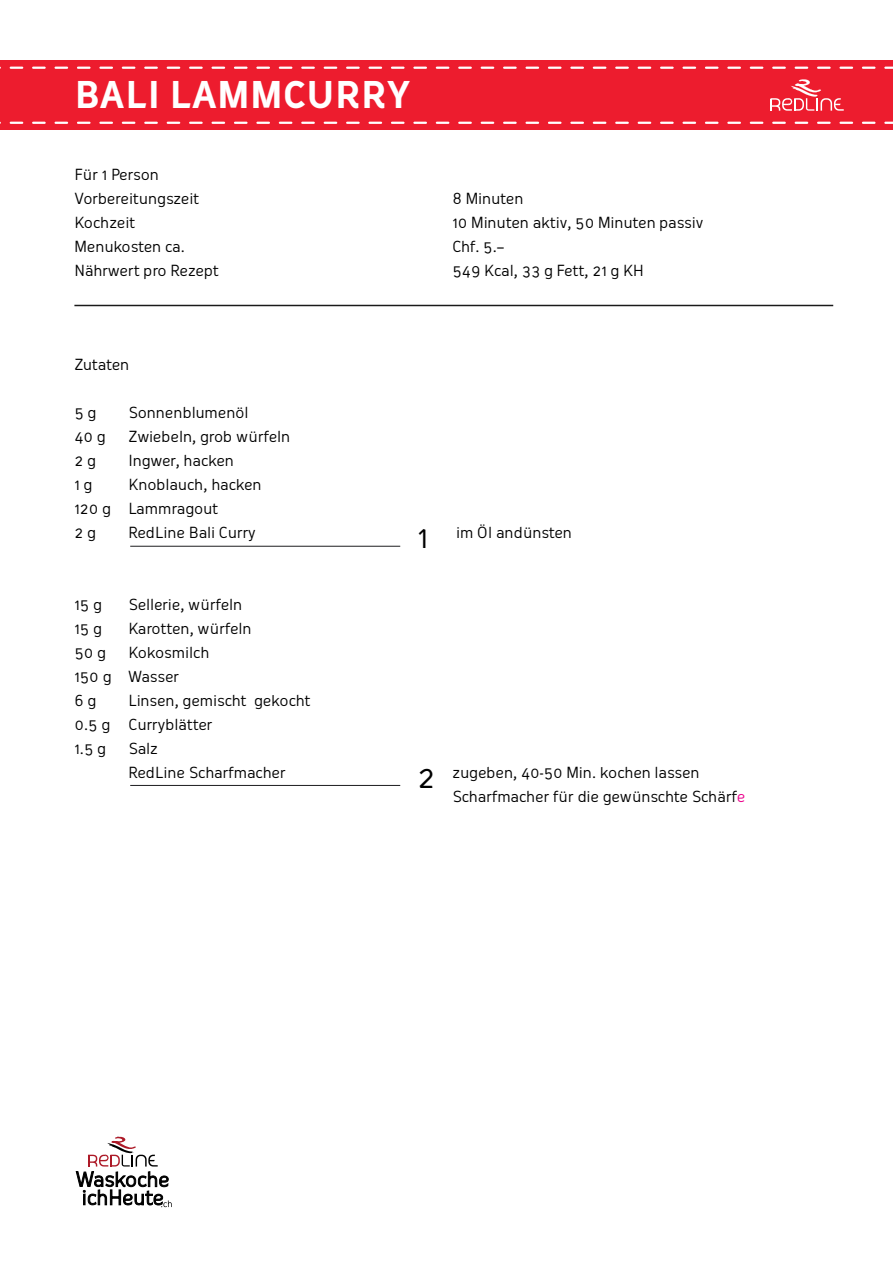
<style>
.page{position:relative;width:893px;height:1263px;background:#fff}
.page>*{position:absolute;margin:0;border:0;box-sizing:border-box;transform-origin:0 0}
.t1{font:700 36px "Oceania";letter-spacing:.025em;color:#fff}
.t2{font:30px "Oceania";color:#000101}
.t3{font:15px/24px "Oceania";letter-spacing:-.01em;color:#000}
.s1{color:#ec008c}
</style>
<div class="page">
<hr style="left:74px;top:305px;width:759px;height:1px;background:#000101">
<hr style="left:130px;top:546px;width:270px;height:1px;background:#000004">
<div style="left:0;top:60px;width:893px;height:70px;background:#ed1c2e"></div>
<svg style="left:0;top:67px;width:893px;height:2px"></svg>
<svg style="left:0;top:122px;width:893px;height:2px"></svg>
<svg style="left:770px;top:79px;width:74px;height:32px"></svg>
<svg style="left:76px;top:1136px;width:96px;height:71px"></svg>
<hr style="left:130px;top:785px;width:270px;height:1px;background:#000004">
<h1 class="t1" style="left:75px;top:73px;width:337px">BALI LAMMCURRY</h1>
<p class="t3" style="left:74px;top:162px;width:126px">Für 1 Person<br>Vorbereitungszeit</p>
<p class="t3" style="left:452px;top:186px;width:73px">8 Minuten</p>
<p class="t3" style="left:74px;top:210px;width:62px">Kochzeit</p>
<p class="t3" style="left:452px;top:210px;width:252px">10 Minuten aktiv, 50 Minuten passiv</p>
<p class="t3" style="left:74px;top:234px;width:112px">Menukosten ca.</p>
<p class="t3" style="left:452px;top:234px;width:53px">Chf. 5.–</p>
<p class="t3" style="left:74px;top:258px;width:146px">Nährwert pro Rezept</p>
<p class="t3" style="left:452px;top:258px;width:193px">549 Kcal, 33 g Fett, 21 g KH</p>
<p class="t3" style="left:74px;top:352px;width:56px">Zutaten</p>
<p class="t3" style="left:74px;top:400px;width:23px">5 g</p>
<p class="t3" style="left:128px;top:400px;width:122px">Sonnenblumenöl</p>
<p class="t3" style="left:74px;top:424px;width:33px">40 g</p>
<p class="t3" style="left:128px;top:424px;width:163px">Zwiebeln, grob würfeln</p>
<p class="t3" style="left:74px;top:448px;width:23px">2 g</p>
<p class="t3" style="left:128px;top:448px;width:107px">Ingwer, hacken</p>
<p class="t3" style="left:74px;top:472px;width:19px">1 g</p>
<p class="t3" style="left:74px;top:472px;width:189px;text-indent:54px">Knoblauch, hacken<br>120 g Lammragout<br>2 g</p>
<p class="t3" style="left:128px;top:520px;width:129px">RedLine Bali Curry</p>
<p class="t3" style="left:456px;top:520px;width:117px">im Öl andünsten</p>
<h2 class="t2" style="left:417px;top:520px;width:12px">1</h2>
<p class="t3" style="left:74px;top:592px;width:29px">15 g</p>
<p class="t3" style="left:128px;top:592px;width:115px">Sellerie, würfeln</p>
<p class="t3" style="left:74px;top:616px;width:29px">15 g</p>
<p class="t3" style="left:128px;top:616px;width:125px">Karotten, würfeln</p>
<p class="t3" style="left:74px;top:640px;width:33px">50 g</p>
<p class="t3" style="left:74px;top:640px;width:137px;text-indent:54px">Kokosmilch<br>150 g Wasser<br>6 g</p>
<p class="t3" style="left:74px;top:688px;width:238px;text-indent:54px">Linsen, gemischt gekocht<br>0.5 g Curryblätter<br>1.5 g</p>
<p class="t3" style="left:128px;top:736px;width:159px">Salz<br>RedLine Scharfmacher</p>
<h2 class="t2" style="left:417px;top:759px;width:19px">2</h2>
<p class="t3" style="left:452px;top:760px;width:294px">zugeben, 40-50 Min. kochen lassen<br>Scharfmacher für die gewünschte Schärf<span class="s1">e</span></p>
</div>
